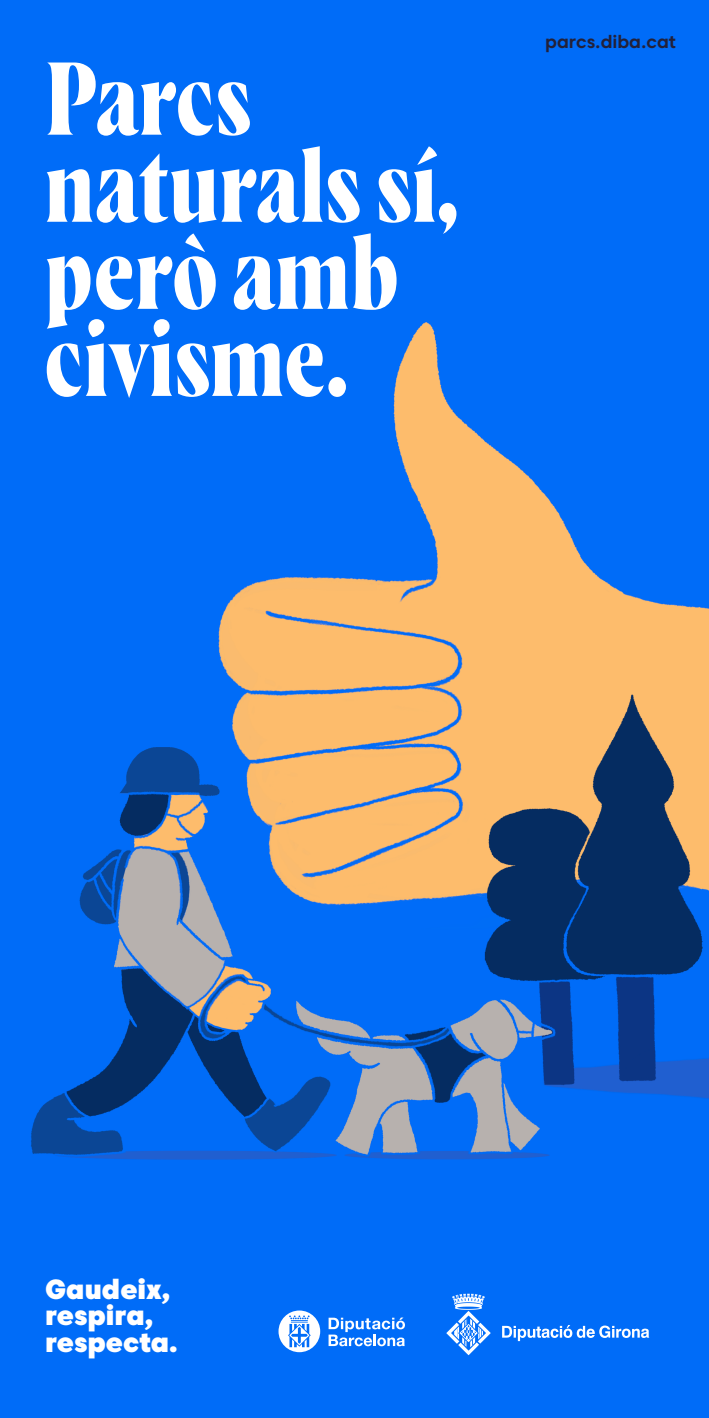
<style>
.page{position:relative;width:709px;height:1418px;background:#fff}
.page>*{position:absolute;margin:0;border:0;box-sizing:border-box;transform-origin:0 0}
.t1{font:700 103px/87px "Wayfinder CF";color:#fff}
.t2{font:900 27.75px/26.5px "Caros";color:#fff}
.t3{font:700 18px "Caros";color:#232139}
</style>
<div class="page">
<div style="left:0;top:0;width:709px;height:1417px;background:#006cf8"></div>
<img style="left:31px;top:322px;width:678px;height:1034px">
<svg style="left:446px;top:1293px;width:45px;height:62px"></svg>
<svg style="left:502px;top:1324px;width:147px;height:16px"></svg>
<svg style="left:328px;top:1317px;width:77px;height:29px"></svg>
<svg style="left:278px;top:1310px;width:42px;height:42px"></svg>
<p class="t1" style="left:45px;top:58px;width:415px">Parcs naturals sí, però amb civisme.</p>
<p class="t3" style="left:545px;top:30px;width:132px">parcs.diba.cat</p>
<p class="t2" style="left:45px;top:1275px;width:134px">Gaudeix, respira, respecta.</p>
</div>
